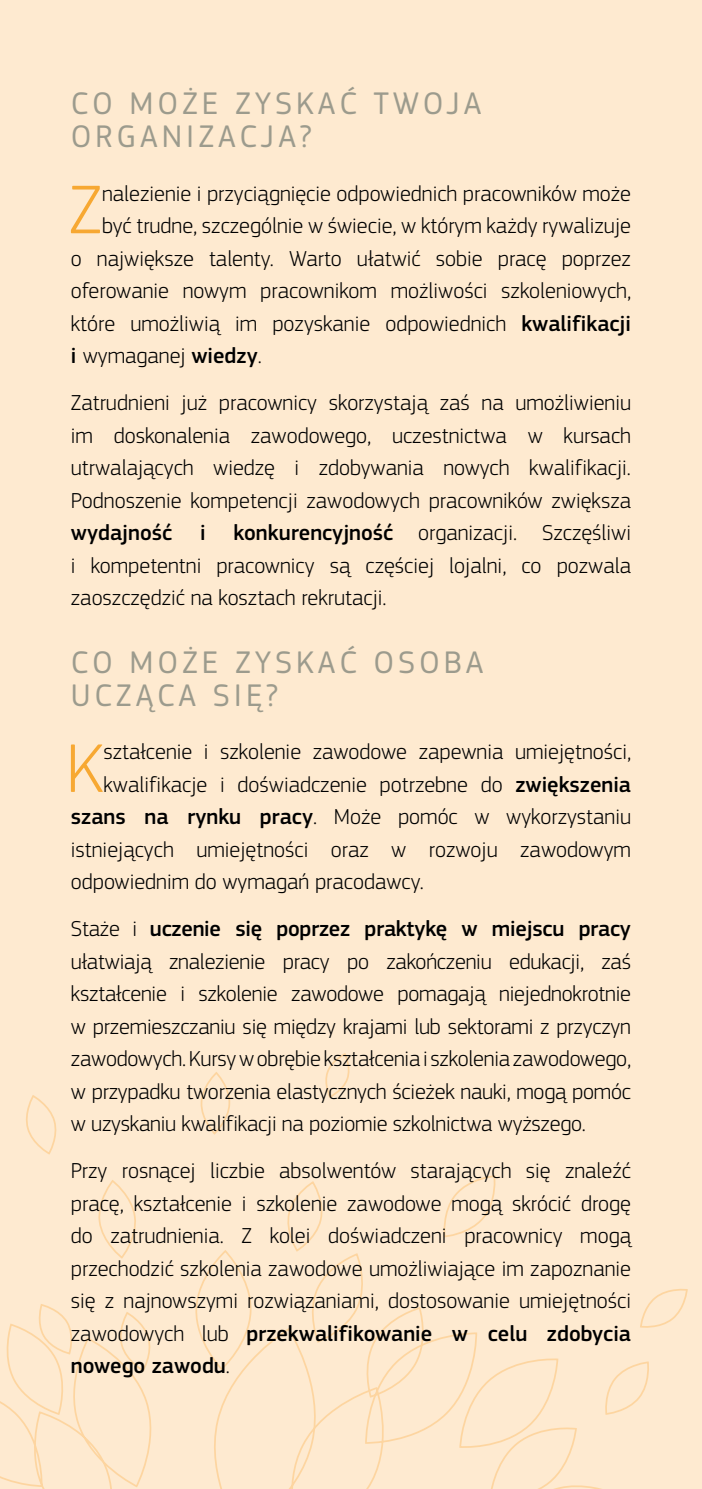
<style>
.page{position:relative;width:702px;height:1489px;background:#fff}
.page>*{position:absolute;margin:0;border:0;box-sizing:border-box;transform-origin:0 0}
._00_Body_noir_lettri{font:300 71.5px "EC Square Sans Pro";color:#f7a832}
._01_Titre_1_gris{font:32.5px/32.5px "EC Square Sans Pro";letter-spacing:.12em;color:#9c9b8d}
._00_Body{font:300 22.5px/32.5px "EC Square Sans Pro";color:#000;text-align:justify}
._00_Body_noir_lettri-2{font:300 22.5px "EC Square Sans Pro";color:#000}
.s1{font-weight:500}
</style>
<div class="page">
<div style="left:0;top:0;width:702px;height:1488px;background:#feead0"></div>
<svg style="left:0;top:1054px;width:688px;height:434px"></svg>
<h1 class="_01_Titre_1_gris" style="left:71px;top:88px;width:412px">CO MOŻE ZYSKAĆ TWOJA<br>ORGANIZACJA?</h1>
<p class="_00_Body_noir_lettri" style="left:69px;top:168px;width:35px">Z</p>
<p class="_00_Body_noir_lettri-2" style="left:102px;top:180px;width:530px">nalezienie i przyciągnięcie odpowiednich pracowników może</p>
<p class="_00_Body_noir_lettri-2" style="left:102px;top:213px;width:530px">być trudne, szczególnie w świecie, w którym każdy rywalizuje</p>
<p class="_00_Body_noir_lettri-2" style="left:71px;top:245px;width:561px">o największe talenty. Warto ułatwić sobie pracę poprzez</p>
<p class="_00_Body_noir_lettri-2" style="left:71px;top:278px;width:561px">oferowanie nowym pracownikom możliwości szkoleniowych,</p>
<p class="_00_Body_noir_lettri-2" style="left:71px;top:310px;width:561px">które umożliwią im pozyskanie odpowiednich <span class="s1">kwalifikacji</span></p>
<p class="_00_Body_noir_lettri-2" style="left:71px;top:343px;width:192px"><span class="s1">i</span> wymaganej <span class="s1">wiedzy</span>.</p>
<p class="_00_Body" style="left:71px;top:386px;width:561px">Zatrudnieni już pracownicy skorzystają zaś na umożliwieniu im doskonalenia zawodowego, uczestnictwa w kursach utrwalających wiedzę i zdobywania nowych kwalifikacji.<br>Podnoszenie kompetencji zawodowych pracowników zwiększa <span class="s1">wydajność i konkurencyjność</span> organizacji. Szczęśliwi i kompetentni pracownicy są częściej lojalni, co pozwala zaoszczędzić na kosztach rekrutacji.</p>
<h1 class="_01_Titre_1_gris" style="left:71px;top:646px;width:414px">CO MOŻE ZYSKAĆ OSOBA<br>UCZĄCA SIĘ?</h1>
<p class="_00_Body_noir_lettri" style="left:66px;top:726px;width:39px">K</p>
<p class="_00_Body_noir_lettri-2" style="left:103px;top:738px;width:529px">ształcenie i szkolenie zawodowe zapewnia umiejętności,</p>
<p class="_00_Body_noir_lettri-2" style="left:103px;top:771px;width:529px">kwalifikacje i doświadczenie potrzebne do <span class="s1">zwiększenia</span></p>
<p class="_00_Body_noir_lettri-2" style="left:71px;top:803px;width:561px"><span class="s1">szans na rynku pracy</span>. Może pomóc w wykorzystaniu</p>
<p class="_00_Body_noir_lettri-2" style="left:71px;top:836px;width:561px">istniejących umiejętności oraz w rozwoju zawodowym</p>
<p class="_00_Body_noir_lettri-2" style="left:71px;top:868px;width:354px">odpowiednim do wymagań pracodawcy.</p>
<p class="_00_Body" style="left:71px;top:912px;width:561px">Staże i <span class="s1">uczenie się poprzez praktykę w miejscu pracy </span>ułatwiają znalezienie pracy po zakończeniu edukacji, zaś kształcenie i szkolenie zawodowe pomagają niejednokrotnie w przemieszczaniu się między krajami lub sektorami z przyczyn zawodowych. Kursy w obrębie kształcenia i szkolenia zawodowego, w przypadku tworzenia elastycznych ścieżek nauki, mogą pomóc w uzyskaniu kwalifikacji na poziomie szkolnictwa wyższego.</p>
<p class="_00_Body" style="left:71px;top:1154px;width:561px">Przy rosnącej liczbie absolwentów starających się znaleźć pracę, kształcenie i szkolenie zawodowe mogą skrócić drogę do zatrudnienia. Z kolei doświadczeni pracownicy mogą przechodzić szkolenia zawodowe umożliwiające im zapoznanie się z najnowszymi rozwiązaniami, dostosowanie umiejętności zawodowych lub <span class="s1">przekwalifikowanie w celu zdobycia nowego zawodu</span>.</p>
</div>
